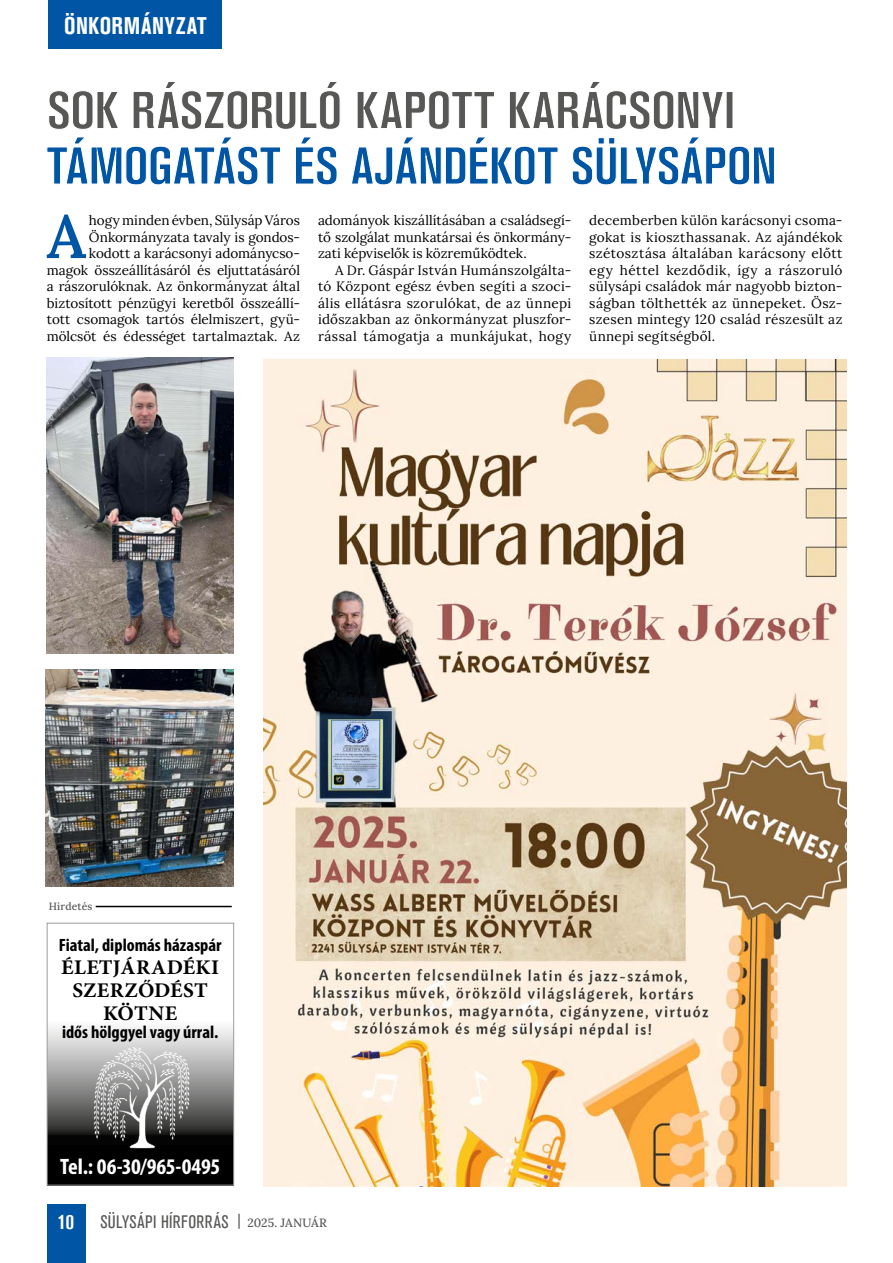
<style>
.page{position:relative;width:893px;height:1263px;background:#fff}
.page>*{position:absolute;margin:0;border:0;box-sizing:border-box;transform-origin:0 0}
.t1{font:600 60.6px "Lora";color:#0056a4}
.t2{font:700 condensed 52.5px "Akzidenz Grotesk BE";letter-spacing:-.01em;color:#0056a4}
.t3{font:700 condensed 52.5px "Akzidenz Grotesk BE";letter-spacing:-.005em;color:#575756}
.t4{font:700 condensed 24px "Akzidenz Grotesk BE";letter-spacing:.03em;color:#fff}
.t5{font:700 condensed 22.35px "Myriad Pro";letter-spacing:-.015em;color:#fff}
.t6{font:700 condensed 21px "Akzidenz Grotesk BE";color:#fff}
.t7{font:700 20.85px/23.1px "Minion Pro";letter-spacing:.015em;color:#000;text-align:center}
.t8{font:condensed 18px "Akzidenz Grotesk BE";letter-spacing:.02em;color:#575756}
.t9{font:700 condensed 17.85px "Myriad Pro";color:#000}
.t10{font:13.5px/16.5px "Lora";letter-spacing:.005em;color:#000;text-align:justify}
.t11{font:500 10.5px "Lora";letter-spacing:.01em;color:#575756}
.s1{font-family:"Lora";font-weight:500;font-stretch:normal;font-size:12px}
</style>
<div class="page">
<img style="left:47px;top:358px;width:187px;height:295px">
<img style="left:46px;top:670px;width:188px;height:217px">
<div style="left:48px;top:0;width:174px;height:49px;background:#0056a4"></div>
<div style="left:47px;top:1205px;width:38px;height:58px;background:#0056a4"></div>
<img style="left:264px;top:359px;width:582px;height:827px">
<hr style="left:96px;top:906px;width:136px;height:1px;background:#000">
<svg style="left:49px;top:1027px;width:183px;height:118px;background:#979796"></svg>
<div style="left:47px;top:1145px;width:187px;height:40px;background:#000"></div>
<img style="left:91px;top:1045px;width:103px;height:104px">
<div style="left:47px;top:923px;width:187px;height:262px;border:1px solid #9d9d9c"></div>
<h3 class="t4" style="left:64px;top:12px;width:144px">ÖNKORMÁNYZAT</h3>
<h2 class="t3" style="left:47px;top:80px;width:690px">SOK RÁSZORULÓ KAPOTT KARÁCSONYI</h2>
<h2 class="t2" style="left:47px;top:136px;width:732px">TÁMOGATÁST ÉS AJÁNDÉKOT SÜLYSÁPON</h2>
<h1 class="t1" style="left:47px;top:188px;width:41px">A</h1>
<p class="t10" style="left:47px;top:211px;width:255px;text-align:right">hogy minden évben, Sülysáp Város Önkormányzata tavaly is gondos&shy;kodott a karácsonyi adománycso&shy;magok összeállításáról és eljuttatásáról a rászorulóknak. Az önkormányzat által biztosított pénzügyi keretből összeállí&shy;tott csomagok tartós élelmiszert, gyü&shy;mölcsöt és édességet tartalmaztak. Az</p>
<p class="t10" style="left:318px;top:211px;width:255px">adományok kiszállításában a családsegí&shy;tő szolgálat munkatársai és önkormány&shy;zati képviselők is közreműködtek.</p>
<p class="t10" style="left:589px;top:211px;width:255px">decemberben külön karácsonyi csoma&shy;gokat is kioszthassanak. Az ajándékok szétosztása általában karácsony előtt egy héttel kezdődik, így a rászoruló sülysápi családok már nagyobb bizton&shy;ságban tölthették az ünnepeket. Ös - szesen mintegy 120 család részesült az ünnepi segítségből.</p>
<p class="t10" style="left:318px;top:261px;width:255px;text-indent:17px">A Dr. Gáspár István Humánszolgálta&shy;tó Központ egész évben segíti a szoci&shy;ális ellátásra szorulókat, de az ünnepi időszakban az önkormányzat pluszfor&shy;rással támogatja a munkájukat, hogy</p>
<p class="t11" style="left:49px;top:898px;width:45px">Hirdetés</p>
<h3 class="t9" style="left:59px;top:934px;width:164px">Fiatal, diplomás házaspár</h3>
<h3 class="t7" style="left:61px;top:955px;width:160px">ÉLETJÁRADÉKI<br>SZERZŐDÉST<br>KÖTNE</h3>
<h3 class="t9" style="left:62px;top:1021px;width:158px">idős hölggyel vagy úrral.</h3>
<h3 class="t5" style="left:60px;top:1153px;width:161px">Tel.: 06-30/965-0495</h3>
<h3 class="t8" style="left:100px;top:1212px;width:228px">SÜLYSÁPI HÍRFORRÁS <sup>|</sup> <span class="s1">2025. JANUÁR</span></h3>
<h3 class="t6" style="left:58px;top:1210px;width:18px">10</h3>
</div>
